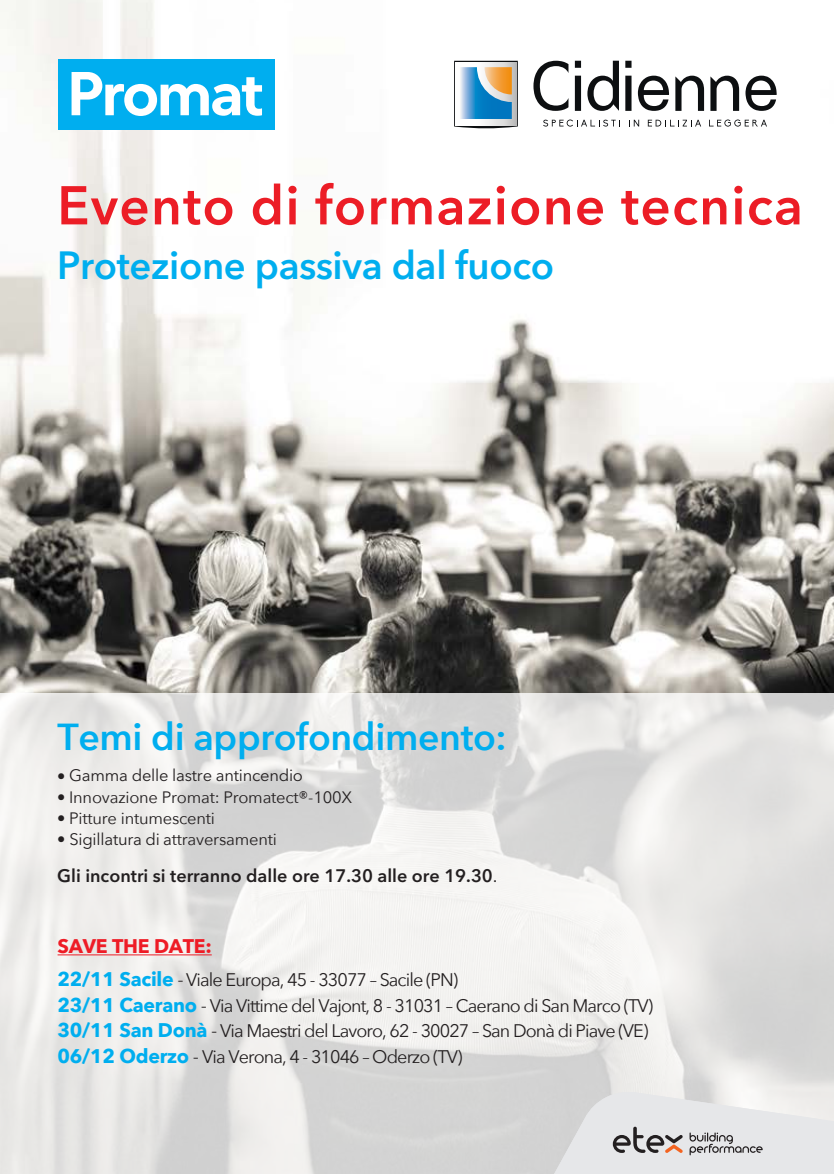
<style>
.page{position:relative;width:834px;height:1174px;background:#fff}
.page>*{position:absolute;margin:0;border:0;box-sizing:border-box;transform-origin:0 0}
.t1{font:600 54px "Avenir Next W1 G";letter-spacing:.025em;color:#ec1d26}
.t2{font:600 39px "Avenir Next W1 G";letter-spacing:-.01em;color:#00aeef}
.t3{font:600 37.5px "Avenir Next";letter-spacing:-.01em;color:#00aeef}
.t4{font:700 19.65px "Avenir Next";letter-spacing:-.015em;color:#ee1c26}
.t5{font:18.15px/25.5px "Avenir Next";letter-spacing:-.05em;color:#231f20}
.t6{font:600 18px "Avenir Next W1 G";color:#231f20}
.t7{font:16.5px "Avenir Next";letter-spacing:-.015em;color:#231f20}
.t8{font:16.5px "Avenir Next W1 G";letter-spacing:-.015em;color:#231f20}
.s1{font-family:"Avenir Next"}
.s2{font-family:"Avenir Next W1 G"}
.s3{font-weight:400}
.s4{font-weight:700;font-size:19.65px;color:#00aeef}
.s5{font-size:19.65px}
</style>
<div class="page">
<img style="left:0;top:0;width:833px;height:693px">
<svg style="left:0;top:693px;width:833px;height:481px"></svg>
<div style="left:59px;top:59px;width:216px;height:70px;background:#00aeef"></div>
<svg style="left:71px;top:72px;width:191px;height:44px"></svg>
<hr style="left:58px;top:954px;width:154px;height:1px;background:#ee1c26">
<svg style="left:541px;top:1090px;width:292px;height:84px;background:#ddddde"></svg>
<svg style="left:574px;top:61px;width:7px;height:50px"></svg>
<svg style="left:625px;top:61px;width:6px;height:50px"></svg>
<svg style="left:637px;top:76px;width:32px;height:35px"></svg>
<svg style="left:745px;top:76px;width:31px;height:35px"></svg>
<svg style="left:675px;top:76px;width:29px;height:35px"></svg>
<svg style="left:710px;top:76px;width:29px;height:35px"></svg>
<svg style="left:587px;top:61px;width:32px;height:50px"></svg>
<svg style="left:533px;top:61px;width:35px;height:50px"></svg>
<svg style="left:454px;top:61px;width:63px;height:68px"></svg>
<svg style="left:543px;top:119px;width:77px;height:8px"></svg>
<svg style="left:628px;top:120px;width:11px;height:6px"></svg>
<svg style="left:647px;top:120px;width:54px;height:6px"></svg>
<svg style="left:708px;top:119px;width:58px;height:8px"></svg>
<h1 class="t1" style="left:57px;top:173px;width:747px">Evento di formazione tecnica</h1>
<h2 class="t2" style="left:57px;top:242px;width:498px">Protezione passiva dal fuoco</h2>
<h3 class="t3" style="left:57px;top:705px;width:451px">Temi di approfondimento:</h3>
<p class="t8" style="left:57px;top:765px;width:247px"><span class="s1">•</span> Gamma delle lastre antincendio</p>
<p class="t7" style="left:57px;top:783px;width:296px">• Innovazione Promat: Promatect®-100X</p>
<p class="t7" style="left:57px;top:804px;width:159px">• Pitture intumescenti</p>
<p class="t7" style="left:57px;top:825px;width:221px">• <span class="s2">Sigillatura di a</span>ttraversamenti</p>
<p class="t6" style="left:57px;top:865px;width:442px">Gli incontri si terranno dalle ore 17.30 alle ore 19.30<span class="s3">.</span></p>
<p class="t4" style="left:58px;top:929px;width:156px">SAVE THE DATE:</p>
<p class="t5" style="left:58px;top:966px;width:597px"><span class="s4">22/11 Sacile</span> <span class="s5">-</span> Viale Europa, 45 - 33077 – Sacile (PN)<br><span class="s4">23/11 Caerano</span> <span class="s5">-</span> Via Vittime del Vajont, 8 - 31031 – Caerano di San Marco (TV)<br><span class="s4">30/11 San Donà</span> <span class="s5">-</span> Via Maestri del Lavoro, 62 - 30027 – San Donà di Piave (VE)<br><span class="s4">06/12 Oderzo</span> <span class="s5">-</span> Via Verona, 4 - 31046 – Oderzo (TV)</p>
</div>
